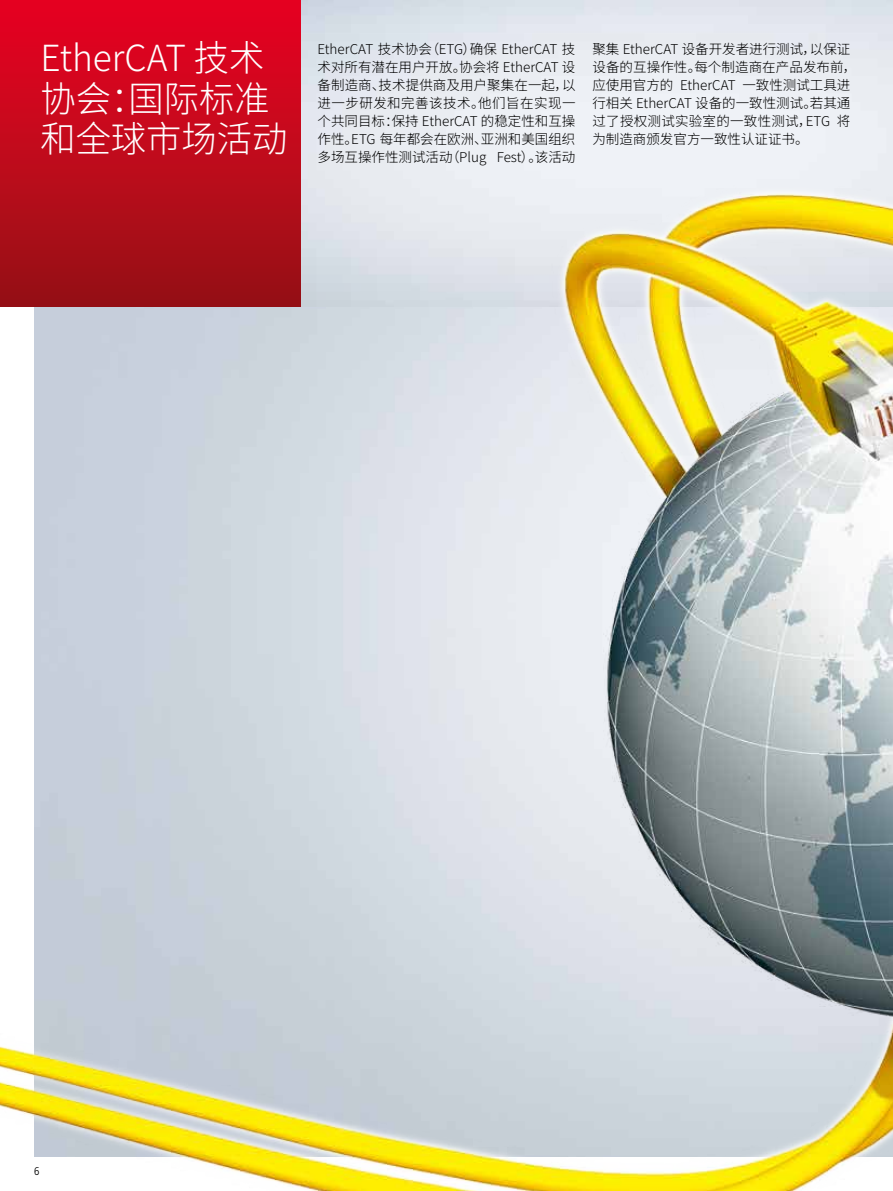
<style>
.page{position:relative;width:893px;height:1191px;background:#fff}
.page>*{position:absolute;margin:0;border:0;box-sizing:border-box;transform-origin:0 0}
.t1{font:100 36px/40.5px "Noto Sans SC";color:#fff}
.t2{font:100 13.5px/18px "Noto Sans SC";color:#000;text-align:justify}
.t3{font:300 condensed 11.25px "Frutiger LT Pro";color:#000}
</style>
<div class="page">
<img style="left:300px;top:0;width:593px;height:144px">
<img style="left:0;top:144px;width:893px;height:1047px">
<div style="left:0;top:0;width:300px;height:306px;background:linear-gradient(to bottom,#e90121,#961115)"></div>
<h1 class="t1" style="left:40px;top:38px;width:248px">EtherCAT 技术协会：国际标准和全球市场活动</h1>
<p class="t2" style="left:317px;top:40px;width:260px">EtherCAT 技术协会（ETG）确保 EtherCAT 技术对所有潜在用户开放。协会将 EtherCAT 设备制造商、技术提供商及用户聚集在一起，以进一步研发和完善该技术。他们旨在实现一个共同目标：保持 EtherCAT 的稳定性和互操作性。ETG 每年都会在欧洲、亚洲和美国组织多场互操作性测试活动（Plug Fest）。该活动</p>
<p class="t2" style="left:592px;top:40px;width:265px;text-align:left">聚集 EtherCAT 设备开发者进行测试，以保证设备的互操作性。每个制造商在产品发布前，应使用官方的 EtherCAT 一致性测试工具进行相关 EtherCAT 设备的一致性测试。若其通过了授权测试实验室的一致性测试，ETG 将为制造商颁发官方一致性认证证书。</p>
<p class="t3" style="left:34px;top:1164px;width:7px">6</p>
</div>
